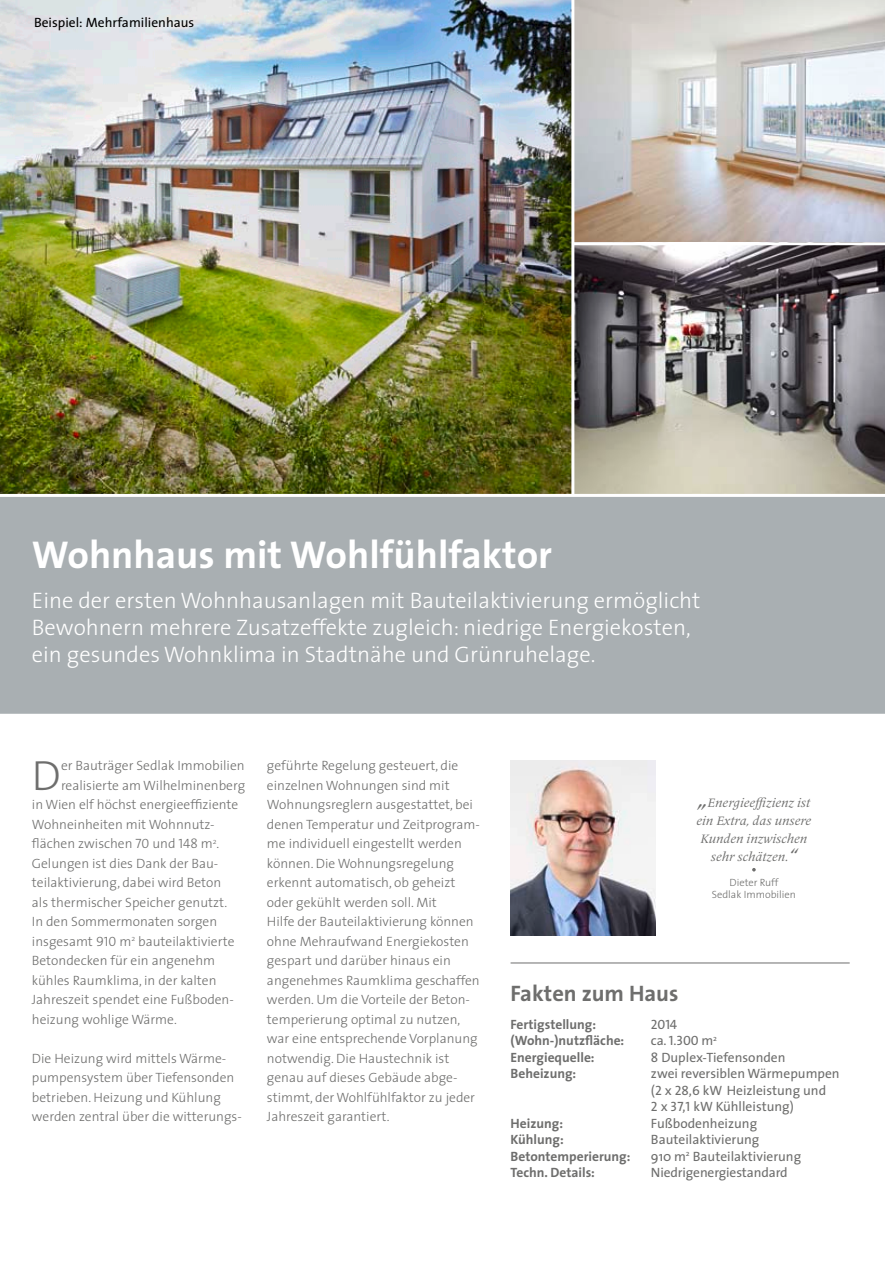
<style>
.page{position:relative;width:885px;height:1263px;background:#fff}
.page>*{position:absolute;margin:0;border:0;box-sizing:border-box;transform-origin:0 0}
.t1{font:300 42.45px "The Sans";color:#6e6e6d}
.t2{font:700 39px "The Sans";color:#fff}
.t3{font:300 22.5px/27px "The Sans";color:#fff}
.t4{font:700 22.5px "The Sans";color:#6e6e6d}
.t5{font:300 13.5px/19.5px "The Sans";color:#6e6e6d}
.t6{font:13.5px/16.5px "The Sans";color:#6e6e6d}
.t7{font:700 13.5px "The Sans";color:#6e6e6d}
.t8{font:13.5px "The Sans";color:#000}
.t9{font:13.5px "The Sans Caps";letter-spacing:-.01em;color:#6e6e6d}
.t10{font:italic 12.75px/18.1px "Frutiger Serif LT Pro";color:#6e6e6d;text-align:center}
.t11{font:300 10.5px/12px "The Sans";color:#6e6e6d;text-align:center}
.s1{font-family:"The Sans Light Caps";font-weight:400}
.s2{font-size:27.45px}
.s3{font-size:23.7px}
.s4{font-family:"The Sans"}
.s5{font-family:"The Sans Caps"}
</style>
<div class="page">
<img style="left:0;top:0;width:571px;height:494px">
<img style="left:574px;top:0;width:310px;height:242px">
<svg style="left:574px;top:245px;width:310px;height:249px;background:#878380"></svg>
<div style="left:0;top:497px;width:884px;height:217px;background:#a9afb2"></div>
<img style="left:510px;top:760px;width:145px;height:175px">
<hr style="left:510px;top:962px;width:339px;height:1px;background:#6e6e6d">
<p class="t8" style="left:34px;top:12px;width:162px">Beispiel: Mehrfamilienhaus</p>
<h2 class="t2" style="left:32px;top:522px;width:521px">Wohnhaus mit Wohlfühlfaktor</h2>
<h3 class="t3" style="left:32px;top:586px;width:670px">Eine der ersten Wohnhausanlagen mit Bauteilaktivierung ermöglicht<br>Bewohnern mehrere Zusatzeffekte zugleich: niedrige Energiekosten, ein gesundes Wohnklima in Stadtnähe und Grünruhelage.</h3>
<h1 class="t1" style="left:32px;top:740px;width:31px">D</h1>
<p class="t5" style="left:61px;top:755px;width:185px">er Bauträger Sedlak Immobilien</p>
<p class="t5" style="left:61px;top:775px;width:186px">realisierte am Wilhelminenberg</p>
<p class="t5" style="left:32px;top:794px;width:208px">in Wien elf höchst energieeffiziente</p>
<p class="t5" style="left:32px;top:814px;width:184px">Wohneinheiten mit Wohnnutz-</p>
<p class="t5" style="left:32px;top:833px;width:189px">flächen zwischen <span class="s1">70</span> und <span class="s1">14</span>8 m<sup>2</sup>.</p>
<p class="t5" style="left:32px;top:853px;width:188px">Gelungen ist dies Dank der Bau-</p>
<p class="t5" style="left:32px;top:872px;width:191px">teilaktivierung, dabei wird Beton</p>
<p class="t5" style="left:32px;top:892px;width:197px">als thermischer Speicher genutzt.</p>
<p class="t5" style="left:32px;top:911px;width:187px">In den Sommermonaten sorgen</p>
<p class="t5" style="left:32px;top:931px;width:204px">insgesamt <span class="s1">910</span> m<sup>2</sup> bauteilaktivierte</p>
<p class="t5" style="left:32px;top:950px;width:185px">Betondecken für ein angenehm</p>
<p class="t5" style="left:32px;top:970px;width:186px">kühles Raumklima, in der kalten</p>
<p class="t5" style="left:32px;top:989px;width:203px">Jahreszeit spendet eine Fußboden-</p>
<p class="t5" style="left:32px;top:1009px;width:146px">heizung wohlige Wärme.</p>
<p class="t5" style="left:32px;top:1048px;width:211px">Die Heizung wird mittels Wärme&shy;pumpensystem über Tiefensonden betrieben. Heizung und Kühlung werden zentral über die witterungs-</p>
<p class="t5" style="left:267px;top:755px;width:214px">geführte Regelung gesteuert, die einzelnen Wohnungen sind mit<br>Wohnungsreglern ausgestattet, bei denen Temperatur und Zeitprogram&shy;me individuell eingestellt werden können. Die Wohnungsregelung erkennt automatisch, ob geheizt oder gekühlt werden soll. Mit<br>Hilfe der Bauteilaktivierung können ohne Mehraufwand Energiekosten gespart und darüber hinaus ein angenehmes Raumklima geschaffen werden. Um die Vorteile der Beton&shy;temperierung optimal zu nutzen, war eine entsprechende Vorplanung notwendig. Die Haustechnik ist genau auf dieses Gebäude abge&shy;stimmt, der Wohlfühlfaktor zu jeder<br>Jahreszeit garantiert.</p>
<p class="t10" style="left:696px;top:793px;width:116px"><span class="s2">„</span>Energieeffizienz ist ein Extra, das unsere<br>Kunden inzwischen sehr schätzen.<span class="s3">“</span></p>
<p class="t11" style="left:711px;top:876px;width:86px">Dieter Ruff<br>Sedlak Immobilien</p>
<h3 class="t4" style="left:510px;top:975px;width:169px">Fakten zum Haus</h3>
<p class="t7" style="left:510px;top:1013px;width:87px">Fertigstellung:</p>
<p class="t9" style="left:651px;top:1013px;width:28px">2014</p>
<p class="t7" style="left:510px;top:1029px;width:115px">(Wohn-)nutzfläche:</p>
<p class="t9" style="left:651px;top:1029px;width:67px"><span class="s4">ca.</span> 1.300 <span class="s4">m</span><sup>2</sup></p>
<p class="t7" style="left:510px;top:1046px;width:86px">Energiequelle:</p>
<p class="t6" style="left:651px;top:1048px;width:136px">8 Duplex-Tiefensonden</p>
<p class="t7" style="left:510px;top:1062px;width:67px">Beheizung:</p>
<p class="t6" style="left:651px;top:1065px;width:190px">zwei reversiblen Wärmepumpen (<span class="s5">2</span> x <span class="s5">28,6</span> kW Heizleistung und<br><span class="s5">2</span> x <span class="s5">37,1</span> kW Kühlleistung)</p>
<p class="t7" style="left:510px;top:1112px;width:54px">Heizung:</p>
<p class="t6" style="left:651px;top:1114px;width:108px">Fußbodenheizung</p>
<p class="t7" style="left:510px;top:1128px;width:55px">Kühlung:</p>
<p class="t6" style="left:651px;top:1131px;width:110px">Bauteilaktivierung</p>
<p class="t7" style="left:510px;top:1145px;width:121px">Betontemperierung:</p>
<p class="t6" style="left:651px;top:1147px;width:152px">910 m<sup>2</sup> Bauteilaktivierung</p>
<p class="t7" style="left:510px;top:1161px;width:86px">Techn. Details:</p>
<p class="t6" style="left:651px;top:1164px;width:138px">Niedrigenergiestandard</p>
</div>
